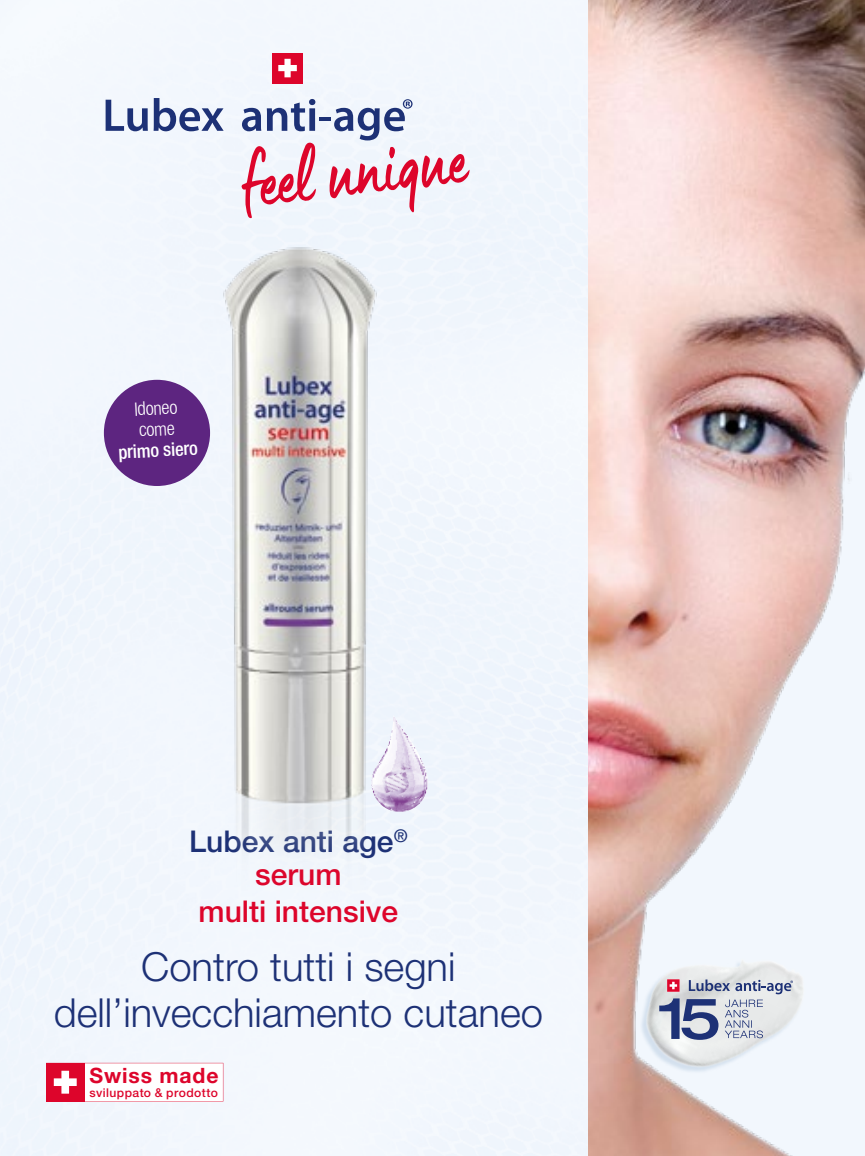
<style>
.page{position:relative;width:865px;height:1156px;background:#fff}
.page>*{position:absolute;margin:0;border:0;box-sizing:border-box;transform-origin:0 0}
.t1{font:300 40px/45px "Helvetica Neue LT Pro";color:#1d3176;text-align:center}
.t2{font:500 30px/32.5px "Helvetica Neue LT Pro";color:#1d3176;text-align:center}
.t3{font:500 30px "Helvetica Neue LT Pro";color:#dd052b}
.t4{font:700 21.25px "Helvetica Neue LT Pro";letter-spacing:.045em;color:#dd052b}
.t5{font:300 condensed 18.75px/21px "Helvetica Neue LT Pro";color:#fff}
.t6{font:500 condensed 18.75px "Helvetica Neue LT Pro";color:#fff}
.t7{font:500 12px "Helvetica Neue LT Pro";letter-spacing:.035em;color:#dd052b}
.s1{color:#dd052b}
</style>
<div class="page">
<div style="left:0;top:0;width:588px;height:1155px;background:#f2f7fd"></div>
<img style="left:588px;top:0;width:277px;height:1155px">
<img style="left:202px;top:237px;width:196px;height:751px">
<img style="left:371px;top:715px;width:45px;height:96px">
<img style="left:373px;top:757px;width:53px;height:51px">
<svg style="left:241px;top:142px;width:75px;height:76px"></svg>
<svg style="left:329px;top:147px;width:140px;height:65px"></svg>
<svg style="left:106px;top:100px;width:42px;height:31px"></svg>
<svg style="left:154px;top:98px;width:70px;height:33px"></svg>
<svg style="left:242px;top:108px;width:19px;height:23px"></svg>
<svg style="left:267px;top:99px;width:48px;height:32px"></svg>
<svg style="left:319px;top:116px;width:12px;height:4px"></svg>
<svg style="left:334px;top:99px;width:78px;height:41px"></svg>
<div style="left:272px;top:53px;width:31px;height:30px;background:#dd052b"></div>
<svg style="left:278px;top:59px;width:19px;height:18px"></svg>
<svg style="left:46px;top:1062px;width:177px;height:39px"></svg>
<div style="left:640px;top:959px;width:163px;height:114px;background:#779cc1;opacity:.25"></div>
<img style="left:643px;top:958px;width:163px;height:111px">
<svg style="left:659px;top:979px;width:134px;height:60px"></svg>
<div style="left:104px;top:380px;width:106px;height:106px;background:#5d2580;border-radius:50%"></div>
<p class="t5" style="left:134px;top:398px;width:45px;rotate:-3deg">Idoneo come</p>
<p class="t6" style="left:118px;top:440px;width:81px;rotate:-3deg">primo siero</p>
<p class="t2" style="left:189px;top:824px;width:220px">Lubex anti age<sup>® </sup><span class="s1">serum</span></p>
<p class="t3" style="left:198px;top:893px;width:201px">multi intensive</p>
<p class="t1" style="left:54px;top:943px;width:491px">Contro tutti i segni dell’invecchiamento cutaneo</p>
<p class="t4" style="left:89px;top:1062px;width:131px">Swiss made</p>
<p class="t7" style="left:90px;top:1085px;width:130px">sviluppato &amp; prodotto</p>
</div>
